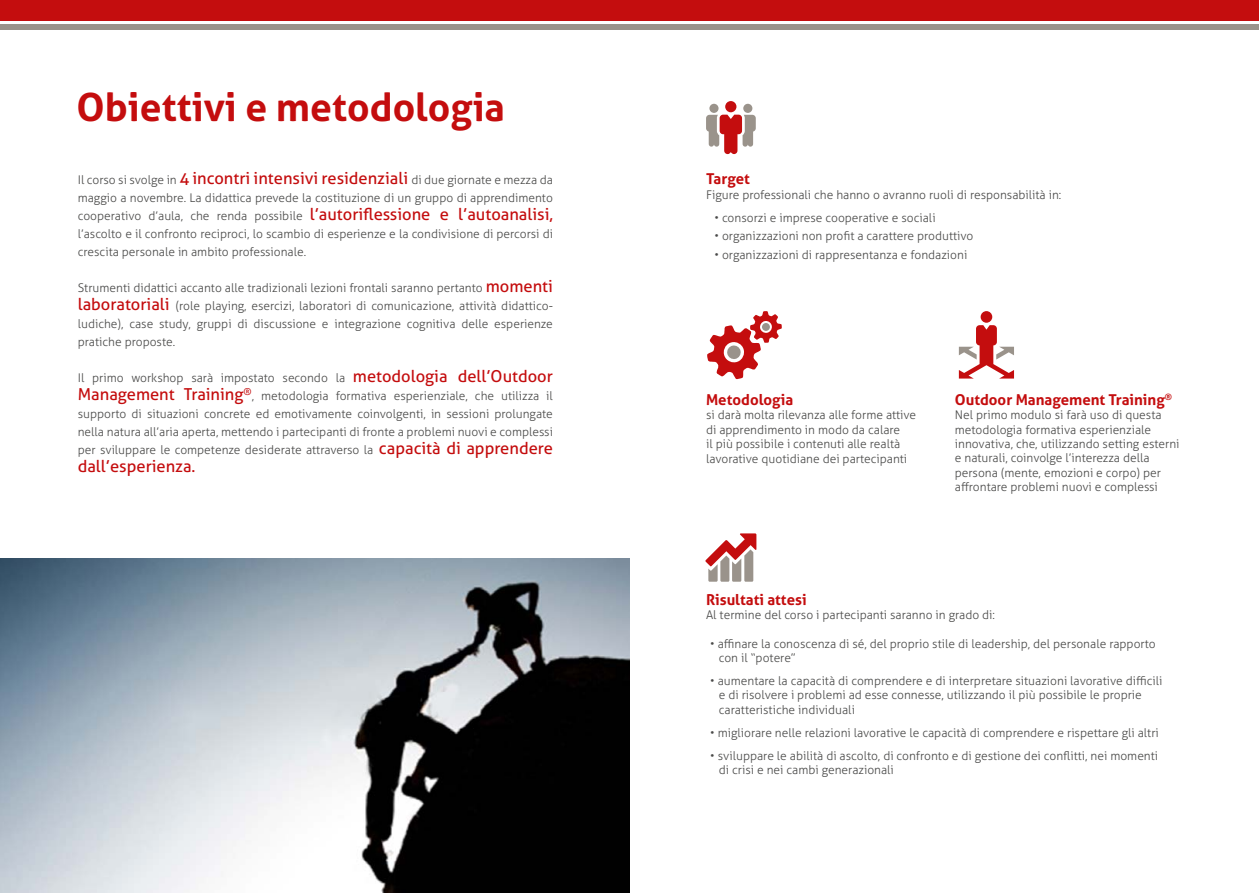
<style>
.page{position:relative;width:1259px;height:893px;background:#fff}
.page>*{position:absolute;margin:0;border:0;box-sizing:border-box;transform-origin:0 0}
.t1{font:700 39px "Aller";color:#c40d0e}
.t2{font:16.5px "Aller";color:#c40d0e}
.t3{font:700 15px "Aller";color:#c40d0e}
.t4{font:300 12px/14.4px "Aller";color:#4a4a49}
.s1{font-weight:400;font-size:16.5px;color:#c40d0e}
</style>
<div class="page">
<img style="left:0;top:558px;width:629px;height:335px">
<div style="left:0;top:24px;width:1259px;height:5px;background:#9a938b"></div>
<div style="left:0;top:0;width:1259px;height:20px;background:#c40d0e"></div>
<div style="left:743px;top:104px;width:9px;height:9px;background:#9a938b;border-radius:50%"></div>
<div style="left:709px;top:104px;width:9px;height:9px;background:#9a938b;border-radius:50%"></div>
<svg style="left:706px;top:115px;width:50px;height:39px"></svg>
<div style="left:725px;top:101px;width:11px;height:11px;background:#c40d0e;border-radius:50%"></div>
<svg style="left:707px;top:311px;width:75px;height:69px"></svg>
<div style="left:762px;top:323px;width:8px;height:8px;background:#9a938b;border-radius:50%"></div>
<svg style="left:705px;top:533px;width:51px;height:49px"></svg>
<div style="left:980px;top:311px;width:12px;height:12px;background:#c40d0e;border-radius:50%"></div>
<svg style="left:959px;top:325px;width:55px;height:54px"></svg>
<h1 class="t1" style="left:77px;top:83px;width:430px">Obiettivi e metodologia</h1>
<p class="t4" style="left:78px;top:171px;width:477px;line-height:18px;text-align:justify">Il corso si svolge in <span class="s1">4 incontri intensivi residenziali</span> di due giornate e mezza da maggio a novembre. La didattica prevede la costituzione di un gruppo di apprendimento cooperativo d’aula, che renda possibile <span class="s1">l’autoriflessione e l’autoanalisi, </span>l’ascolto e il confronto reciproci, lo scambio di esperienze e la condivisione di percorsi di crescita personale in ambito professionale.</p>
<p class="t4" style="left:78px;top:279px;width:477px;line-height:18px;text-align:justify">Strumenti didattici accanto alle tradizionali lezioni frontali saranno pertanto <span class="s1">momenti laboratoriali</span> (role playing, esercizi, laboratori di comunicazione, attività didattico&shy;ludiche), case study, gruppi di discussione e integrazione cognitiva delle esperienze pratiche proposte.</p>
<p class="t4" style="left:78px;top:371px;width:476px">Il primo workshop sarà impostato secondo la <span class="s1">metodologia dell’Outdoor</span></p>
<h2 class="t2" style="left:78px;top:384px;width:175px">Management Training<sup>®</sup></h2>
<p class="t4" style="left:78px;top:387px;width:477px;line-height:18px;text-align:justify;text-indent:174px">, metodologia formativa esperienziale, che utilizza il supporto di situazioni concrete ed emotivamente coinvolgenti, in sessioni prolungate nella natura all’aria aperta, mettendo i partecipanti di fronte a problemi nuovi e complessi per sviluppare le competenze desiderate attraverso la <span class="s1">capacità di apprendere</span></p>
<h2 class="t2" style="left:78px;top:456px;width:119px">dall’esperienza.</h2>
<p class="t3" style="left:706px;top:170px;width:45px">Target</p>
<p class="t4" style="left:706px;top:187px;width:357px">Figure professionali che hanno o avranno ruoli di responsabilità in:</p>
<p class="t4" style="left:714px;top:210px;width:222px">• consorzi e imprese cooperative e sociali</p>
<p class="t4" style="left:714px;top:229px;width:260px">• organizzazioni non profit a carattere produttivo</p>
<p class="t4" style="left:714px;top:248px;width:254px">• organizzazioni di rappresentanza e fondazioni</p>
<p class="t3" style="left:706px;top:390px;width:89px">Metodologia</p>
<p class="t4" style="left:706px;top:408px;width:212px">si darà molta rilevanza alle forme attive di apprendimento in modo da calare<br>il più possibile i contenuti alle realtà lavorative quotidiane dei partecipanti</p>
<p class="t3" style="left:955px;top:390px;width:219px">Outdoor Management Training<sup>®</sup></p>
<p class="t4" style="left:955px;top:408px;width:226px">Nel primo modulo si farà uso di questa metodologia formativa esperienziale innovativa, che, utilizzando setting esterni e naturali, coinvolge l’interezza della persona (mente, emozioni e corpo) per affrontare problemi nuovi e complessi</p>
<p class="t3" style="left:706px;top:590px;width:102px">Risultati attesi</p>
<p class="t4" style="left:706px;top:607px;width:290px">Al termine del corso i partecipanti saranno in grado di:</p>
<p class="t4" style="left:719px;top:636px;width:438px;text-indent:-9px">• affinare la conoscenza di sé, del proprio stile di leadership, del personale rapporto con il “potere”</p>
<p class="t4" style="left:719px;top:674px;width:445px;text-indent:-9px">• aumentare la capacità di comprendere e di interpretare situazioni lavorative difficili e di risolvere i problemi ad esse connesse, utilizzando il più possibile le proprie caratteristiche individuali</p>
<p class="t4" style="left:710px;top:725px;width:450px">• migliorare nelle relazioni lavorative le capacità di comprendere e rispettare gli altri</p>
<p class="t4" style="left:719px;top:748px;width:441px;text-indent:-9px">• sviluppare le abilità di ascolto, di confronto e di gestione dei conflitti, nei momenti di crisi e nei cambi generazionali</p>
</div>
